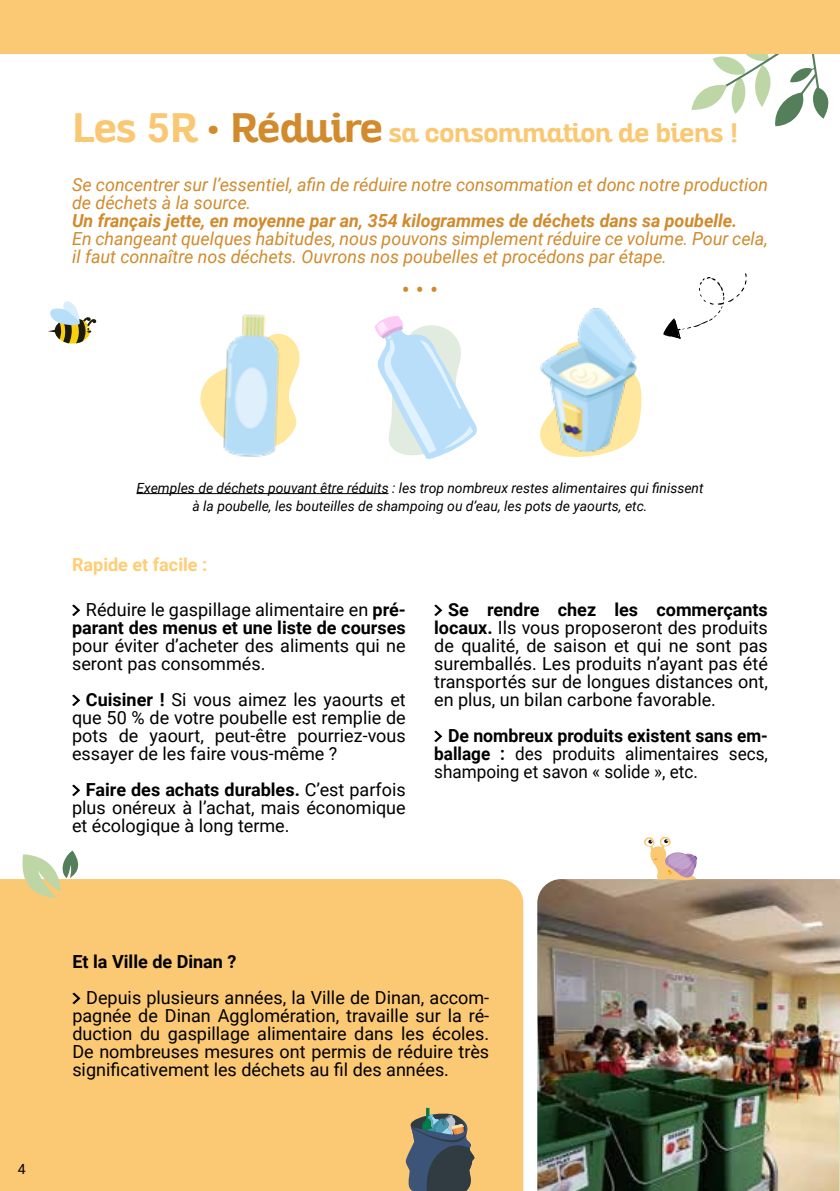
<style>
.page{position:relative;width:840px;height:1191px;background:#fff}
.page>*{position:absolute;margin:0;border:0;box-sizing:border-box;transform-origin:0 0}
.t1{font:700 26px "Altair";color:#fac872}
.t2{font:24px "Roboto";color:#d18a2b}
.t3{font:18px/18px "Roboto";color:#000;text-align:justify}
.t4{font:italic 18px/18px "Roboto";color:#d18a2c}
.t5{font:18px/18px "Roboto";color:#000;text-align:justify;scale:.95 1}
.t6{font:700 18px/18px "Roboto";color:#000;text-align:right}
.t7{font:italic 700 18px "Roboto";color:#d18a2c}
.t8{font:700 18px "Roboto";color:#ffcd74}
.t9{font:italic 14px/18px "Roboto";color:#000;text-align:center}
.t10{font:14px "Roboto";color:#000}
.s1{font-size:40px}
.s2{font-family:"Roboto";font-size:40px}
.s3{font-size:40px;color:#d18a2c}
.s4{font-weight:400}
.s5{font-weight:700}
</style>
<div class="page">
<svg style="left:691px;top:54px;width:137px;height:72px"></svg>
<svg style="left:200px;top:335px;width:100px;height:106px"></svg>
<img style="left:537px;top:879px;width:302px;height:312px">
<svg style="left:551px;top:378px;width:91px;height:79px"></svg>
<div style="left:0;top:879px;width:523px;height:312px;background:#fbc873"></div>
<div style="left:0;top:0;width:839px;height:54px;background:#fbc873"></div>
<svg style="left:374px;top:316px;width:102px;height:143px"></svg>
<img style="left:540px;top:308px;width:97px;height:144px">
<img style="left:211px;top:314px;width:74px;height:143px">
<svg style="left:72px;top:992px;width:8px;height:12px"></svg>
<svg style="left:663px;top:273px;width:83px;height:66px"></svg>
<img style="left:839px;top:1015px;width:1px;height:176px">
<hr style="left:136px;top:493px;width:252px;height:1px;background:#000">
<svg style="left:72px;top:604px;width:8px;height:12px"></svg>
<svg style="left:72px;top:694px;width:8px;height:12px"></svg>
<svg style="left:72px;top:784px;width:8px;height:12px"></svg>
<svg style="left:434px;top:604px;width:8px;height:12px"></svg>
<svg style="left:434px;top:730px;width:8px;height:12px"></svg>
<svg style="left:48px;top:301px;width:49px;height:42px"></svg>
<svg style="left:643px;top:836px;width:53px;height:44px"></svg>
<svg style="left:19px;top:850px;width:66px;height:48px"></svg>
<svg style="left:403px;top:1107px;width:71px;height:84px;background:#6d7067"></svg>
<h1 class="t1" style="left:72px;top:116px;width:667px"><span class="s1">Les</span> <span class="s2">5</span><span class="s1">R</span> <span class="s3">• Réduire</span> sa consommation de biens !</h1>
<p class="t4" style="left:72px;top:175px;width:697px">Se concentrer sur l’essentiel, afin de réduire notre consommation et donc notre production de déchets à la source.</p>
<p class="t7" style="left:72px;top:208px;width:666px">Un français jette, en moyenne par an, 354 kilogrammes de déchets dans sa poubelle.</p>
<p class="t4" style="left:72px;top:229px;width:697px">En changeant quelques habitudes, nous pouvons simplement réduire ce volume. Pour cela, il faut connaître nos déchets. Ouvrons nos poubelles et procédons par étape.</p>
<h2 class="t2" style="left:401px;top:273px;width:38px">• • •</h2>
<p class="t9" style="left:136px;top:478px;width:568px">Exemples de déchets pouvant être réduits : les trop nombreux restes alimentaires qui finissent à la poubelle, les bouteilles de shampoing ou d’eau, les pots de yaourts, etc.</p>
<p class="t8" style="left:72px;top:552px;width:136px">Rapide et facile :</p>
<p class="t6" style="left:72px;top:600px;width:335px"><span class="s4">Réduire le gaspillage alimentaire en</span> pré&shy;parant des menus et une liste de courses</p>
<p class="t3" style="left:72px;top:636px;width:335px">pour éviter d’acheter des aliments qui ne seront pas consommés.</p>
<p class="t3" style="left:72px;top:690px;width:335px;text-indent:14px"><span class="s5">Cuisiner !</span> Si vous aimez les yaourts et que 50 % de votre poubelle est remplie de pots de yaourt, peut-être pourriez-vous essayer de les faire vous-même ?</p>
<p class="t3" style="left:72px;top:780px;width:335px;text-indent:14px"><span class="s5">Faire des achats durables.</span> C’est parfois plus onéreux à l’achat, mais économique et écologique à long terme.</p>
<p class="t3" style="left:434px;top:600px;width:335px;text-indent:14px"><span class="s5">Se rendre chez les commerçants locaux.</span> Ils vous proposeront des produits de qualité, de saison et qui ne sont pas suremballés. Les produits n’ayant pas été transportés sur de longues distances ont, en plus, un bilan carbone favorable.</p>
<p class="t5" style="left:434px;top:726px;width:352px;text-indent:14px"><span class="s5">De nombreux produits existent sans em&shy;ballage :</span> des produits alimentaires secs, shampoing et savon « solide », etc.</p>
<p class="t10" style="left:18px;top:1158px;width:9px">4</p>
<p class="t6" style="left:72px;top:952px;width:165px">Et la Ville de Dinan ?</p>
<p class="t3" style="left:72px;top:988px;width:418px;text-indent:14px">Depuis plusieurs années, la Ville de Dinan, accom&shy;pagnée de Dinan Agglomération, travaille sur la ré&shy;duction du gaspillage alimentaire dans les écoles.<br>De nombreuses mesures ont permis de réduire très significativement les déchets au fil des années.</p>
</div>
